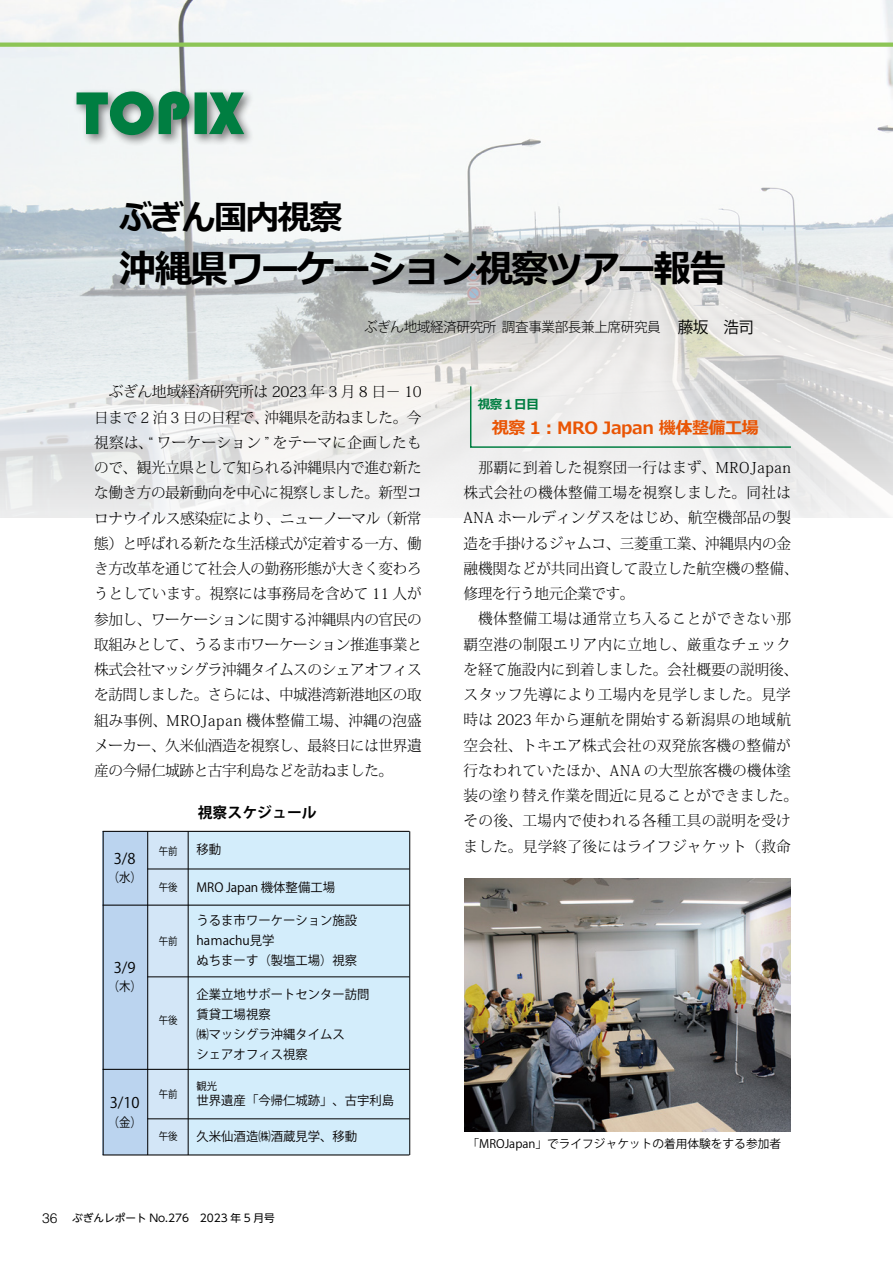
<style>
.page{position:relative;width:893px;height:1263px;background:#fff}
.page>*{position:absolute;margin:0;border:0;box-sizing:border-box;transform-origin:0 0}
.t1{font:700 38.25px "Meiryo";letter-spacing:-.05em;color:#000}
.t2{font:700 34.05px "Meiryo";letter-spacing:-.05em;color:#000}
.t3{font:700 16.95px "Meiryo";letter-spacing:-.025em;color:#ea5504}
.t4{font:300 14.85px/25.2px "Koz Min Pr 6 N";letter-spacing:.02em;color:#000;text-align:justify}
.t5{font:700 14.85px "Koz Go Pr 6 N";color:#000}
.t6{font:14.7px "Koz Go Pr 6 N";color:#000}
.t7{font:300 13.8px "Koz Go Pr 6 N";letter-spacing:-.025em;color:#000}
.t8{font:700 12.75px "Meiryo";letter-spacing:-.025em;color:#007e41}
.t9{font:12.6px/20px "Koz Go Pr 6 N";color:#040000}
.t10{font:12.6px "Koz Go Pr 6 N";color:#000;scale:.9 1}
.t11{font:11.7px "Koz Go Pr 6 N";color:#000}
.t12{font:10.65px "UD Shin Go NT Pro";color:#000}
.t13{font:10.5px "Koz Go Pr 6 N";color:#000;scale:.9 1}
.t14{font:10.5px "Koz Go Pr 6 N";color:#040000}
.s1{font-weight:400;font-size:15.9px}
.s2{font-family:"Helvetica LT Std";font-weight:300;font-size:13.8px}
.s3{font-size:14.85px}
</style>
<div class="page">
<img style="left:0;top:0;width:893px;height:518px">
<svg style="left:0;top:43px;width:893px;height:4px;background:#92c75e"></svg>
<div style="left:73px;top:88px;width:183px;height:59px;background:#000;opacity:.5"></div>
<svg style="left:77px;top:91px;width:167px;height:44px;background:#519b78"></svg>
<svg style="left:469px;top:385px;width:323px;height:64px"></svg>
<img style="left:464px;top:879px;width:327px;height:252px">
<div style="left:185px;top:831px;width:225px;height:324px;background:#d3edfb"></div>
<div style="left:103px;top:831px;width:45px;height:324px;background:#bbd4ef"></div>
<div style="left:148px;top:831px;width:40px;height:324px;background:#d3e6f7"></div>
<hr style="left:103px;top:831px;width:306px;height:1px;background:#000">
<hr style="left:147px;top:869px;width:262px;height:1px;background:#000">
<hr style="left:103px;top:904px;width:306px;height:2px;background:#000">
<hr style="left:147px;top:976px;width:262px;height:1px;background:#000">
<hr style="left:103px;top:1069px;width:306px;height:1px;background:#000">
<hr style="left:147px;top:1118px;width:262px;height:1px;background:#000">
<hr style="left:103px;top:1154px;width:306px;height:1px;background:#000">
<hr style="left:147px;top:831px;width:1px;height:324px;background:#000">
<hr style="left:188px;top:831px;width:1px;height:324px;background:#000">
<hr style="left:103px;top:831px;width:1px;height:324px;background:#000">
<hr style="left:409px;top:831px;width:1px;height:324px;background:#000">
<h2 class="t2" style="left:119px;top:194px;width:320px">ぶぎん国内視察　　　</h2>
<h1 class="t1" style="left:119px;top:242px;width:609px">沖縄県ワーケーション視察ツアー報告</h1>
<p class="t7" style="left:364px;top:319px;width:392px">ぶぎん地域経済研究所 調査事業部長兼上席研究員 <span class="s1">藤坂　浩司</span></p>
<p class="t4" style="left:94px;top:380px;width:329px;text-indent:14px">ぶぎん地域経済研究所は 2023 年 3 月 8 日－ 10日まで 2 泊 3 日の日程で、沖縄県を訪ねました。今視察は、“ ワーケーション ” をテーマに企画したもので、観光立県として知られる沖縄県内で進む新たな働き方の最新動向を中心に視察しました。新型コロナウイルス感染症により、ニューノーマル（新常態）と呼ばれる新たな生活様式が定着する一方、働き方改革を通じて社会人の勤務形態が大きく変わろうとしています。視察には事務局を含めて 11 人が参加し、ワーケーションに関する沖縄県内の官民の取組みとして、うるま市ワーケーション推進事業と株式会社マッシグラ沖縄タイムスのシェアオフィスを訪問しました。さらには、中城港湾新港地区の取組み事例、MROJapan 機体整備工場、沖縄の泡盛メーカー、久米仙酒造を視察し、最終日には世界遺産の今帰仁城跡と古宇利島などを訪ねました。</p>
<p class="t6" style="left:114px;top:850px;width:23px">3/8</p>
<p class="t10" style="left:108px;top:871px;width:39px">（水）</p>
<p class="t6" style="left:114px;top:960px;width:23px">3/9</p>
<p class="t10" style="left:108px;top:980px;width:39px">（木）</p>
<p class="t6" style="left:110px;top:1095px;width:31px">3/10</p>
<p class="t10" style="left:108px;top:1115px;width:39px">（金）</p>
<p class="t13" style="left:159px;top:845px;width:23px">午前</p>
<p class="t13" style="left:159px;top:881px;width:23px">午後</p>
<p class="t13" style="left:159px;top:935px;width:23px">午前</p>
<p class="t13" style="left:159px;top:1015px;width:23px">午後</p>
<p class="t13" style="left:159px;top:1088px;width:23px">午前</p>
<p class="t13" style="left:159px;top:1130px;width:23px">午後</p>
<p class="t5" style="left:198px;top:804px;width:121px">視察スケジュール</p>
<p class="t9" style="left:197px;top:840px;width:26px">移動</p>
<p class="t9" style="left:197px;top:877px;width:140px">MRO Japan 機体整備工場</p>
<p class="t9" style="left:197px;top:910px;width:174px">うるま市ワーケーション施設　haｍachu見学<br>ぬちまーす（製塩工場）視察</p>
<p class="t9" style="left:197px;top:985px;width:174px">企業立地サポートセンター訪問賃貸工場視察<br>㈱マッシグラ沖縄タイムス<br>シェアオフィス視察</p>
<p class="t14" style="left:197px;top:1080px;width:32px">観光　</p>
<p class="t9" style="left:197px;top:1091px;width:199px">世界遺産「今帰仁城跡」、古宇利島</p>
<p class="t9" style="left:197px;top:1126px;width:162px">久米仙酒造㈱酒蔵見学、移動</p>
<p class="t12" style="left:42px;top:1210px;width:234px"><span class="s2">36</span> ぶぎんレポート No.276　2023 年 5 月号</p>
<p class="t8" style="left:478px;top:396px;width:63px">視察１日目</p>
<p class="t3" style="left:463px;top:416px;width:297px"><span class="s3">　　</span>視察 1：MRO Japan 機体整備工場</p>
<p class="t4" style="left:463px;top:455px;width:336px;text-align:left">　那覇に到着した視察団一行はまず、MROJapan株式会社の機体整備工場を視察しました。同社は<br>ANA ホールディングスをはじめ、航空機部品の製造を手掛けるジャムコ、三菱重工業、沖縄県内の金融機関などが共同出資して設立した航空機の整備、修理を行う地元企業です。<br>　機体整備工場は通常立ち入ることができない那覇空港の制限エリア内に立地し、厳重なチェックを経て施設内に到着しました。会社概要の説明後、スタッフ先導により工場内を見学しました。見学時は 2023 年から運航を開始する新潟県の地域航空会社、トキエア株式会社の双発旅客機の整備が行なわれていたほか、ANA の大型旅客機の機体塗装の塗り替え作業を間近に見ることができました。その後、工場内で使われる各種工具の説明を受けました。見学終了後にはライフジャケット（救命</p>
<p class="t11" style="left:467px;top:1137px;width:315px">「MROJapan」でライフジャケットの着用体験をする参加者</p>
</div>
